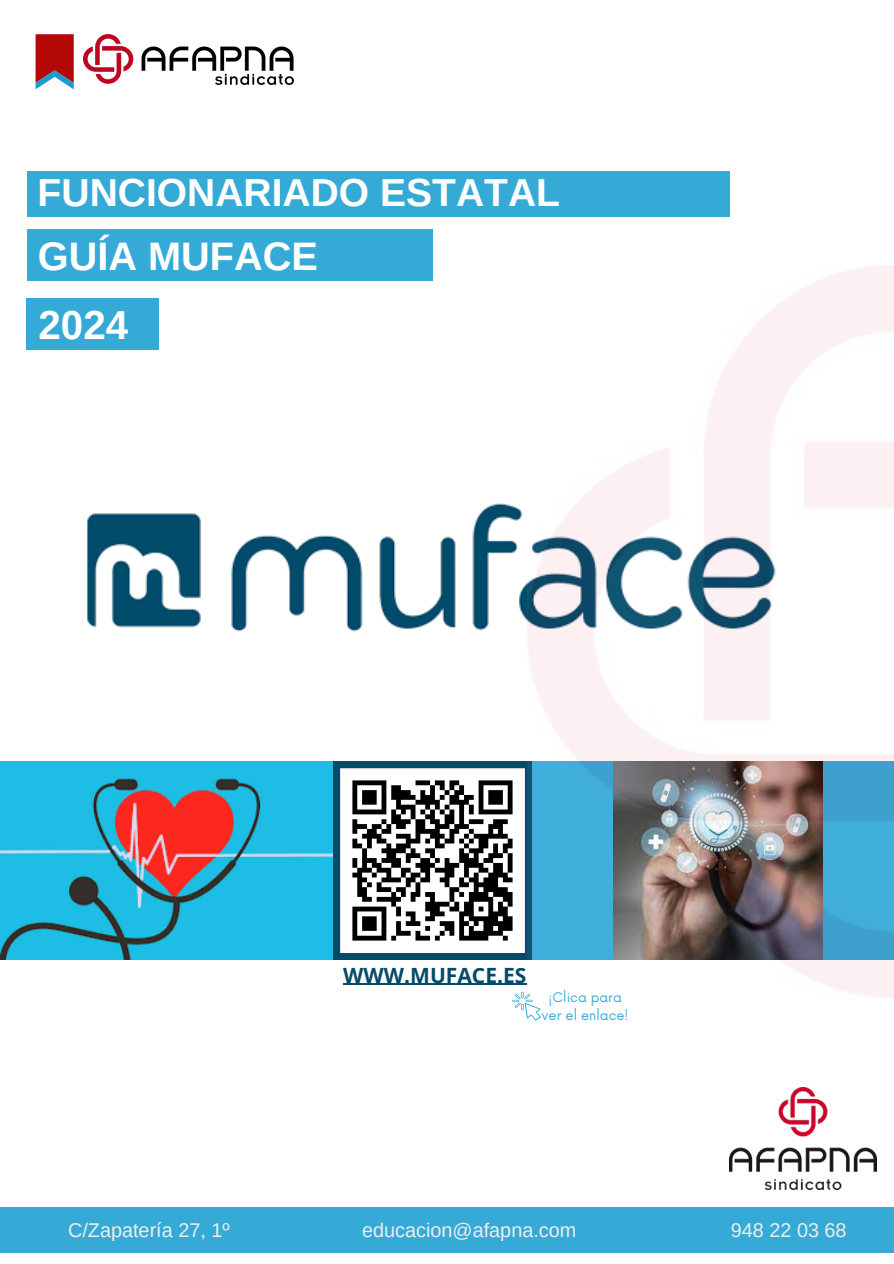
<style>
.page{position:relative;width:894px;height:1264px;background:#fff}
.page>*{position:absolute;margin:0;border:0;box-sizing:border-box;transform-origin:0 0}
.t1{font:700 40.35px "Arimo";color:#fff}
.t2{font:700 39.75px "Arimo";color:#fff}
.t3{font:700 39px "Arimo";color:#fff}
.t4{font:700 21px "Open Sans";color:#024b6a}
.t5{font:19.8px "Arimo";color:#eee}
.t6{font:13.05px/17.4px "Now";color:#35aad7;text-align:center}
</style>
<div class="page">
<div style="left:27px;top:229px;width:405px;height:52px;background:#35aad7"></div>
<div style="left:27px;top:171px;width:702px;height:45px;background:#35aad7"></div>
<div style="left:0;top:1207px;width:893px;height:45px;background:#35aad7"></div>
<img style="left:84px;top:34px;width:209px;height:51px">
<svg style="left:36px;top:34px;width:38px;height:55px;background:#ab363c"></svg>
<img style="left:729px;top:1087px;width:146px;height:101px">
<div style="left:27px;top:298px;width:132px;height:51px;background:#35aad7"></div>
<svg style="left:512px;top:991px;width:28px;height:29px"></svg>
<img style="left:87px;top:503px;width:440px;height:129px">
<img style="left:0;top:761px;width:333px;height:198px">
<hr style="left:343px;top:983px;width:183px;height:1px;background:#024b6a">
<svg style="left:333px;top:761px;width:194px;height:198px"></svg>
<img style="left:527px;top:266px;width:366px;height:731px">
<h2 class="t3" style="left:38px;top:171px;width:523px">FUNCIONARIADO ESTATAL</h2>
<p class="t2" style="left:38px;top:234px;width:281px">GUÍA MUFACE</p>
<p class="t1" style="left:39px;top:302px;width:91px">2024</p>
<p class="t4" style="left:343px;top:960px;width:184px">WWW.MUFACE.ES</p>
<p class="t6" style="left:542px;top:989px;width:88px">¡Clica para ver el enlace!</p>
<h1 class="t5" style="left:68px;top:1218px;width:163px">C/Zapatería 27, 1º</h1>
<h1 class="t5" style="left:362px;top:1218px;width:216px">educacion@afapna.com</h1>
<h1 class="t5" style="left:730px;top:1218px;width:117px">948 22 03 68</h1>
</div>
